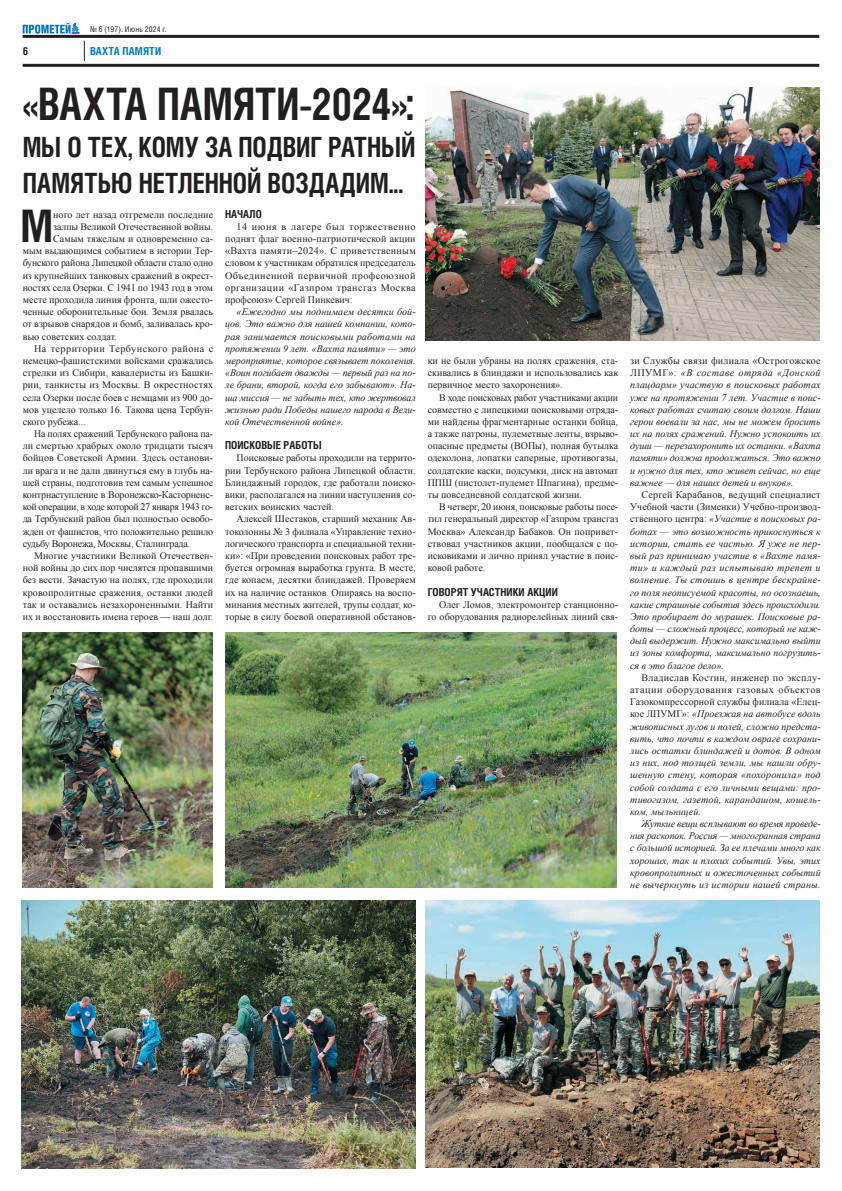
<style>
.page{position:relative;width:842px;height:1191px;background:#fff}
.page>*{position:absolute;margin:0;border:0;box-sizing:border-box;transform-origin:0 0}
.t1{font:700 44.8px "Helios Cond";color:#231f20;scale:.92 1}
.t2{font:700 44.8px "Helios Cond";color:#231f20}
.t3{font:700 27.9px/36.5px "Helios Cond";letter-spacing:-.005em;color:#231f20;scale:.92 1}
.t4{font:700 11px "Helios Cond";color:#231f20}
.t5{font:700 11px "Helios Cond";letter-spacing:.015em;color:#0079c2}
.t6{font:10px/12.2px "Times New Roman";color:#231f20;text-align:justify}
.t7{font:italic 10px/12.2px "Times New Roman";color:#231f20;text-align:justify}
.t8{font:10px "Times New Roman";letter-spacing:-.02em;color:#231f20}
.t9{font:10px "Times New Roman";letter-spacing:-.025em;color:#231f20}
.t10{font:10px "Times New Roman";letter-spacing:.045em;color:#231f20}
.t11{font:8px "Helios Cond";letter-spacing:.02em;color:#231f20}
.s1{font-style:normal}
</style>
<div class="page">
<svg style="left:23px;top:23px;width:57px;height:11px"></svg>
<svg style="left:84px;top:41px;width:1px;height:20px"></svg>
<hr style="left:23px;top:64px;width:796px;height:3px;background:#231f20">
<hr style="left:23px;top:35px;width:796px;height:3px;background:#231f20">
<img style="left:21px;top:900px;width:394px;height:268px">
<img style="left:425px;top:88px;width:394px;height:252px">
<img style="left:225px;top:632px;width:392px;height:255px">
<img style="left:23px;top:632px;width:190px;height:255px">
<img style="left:425px;top:900px;width:394px;height:268px">
<p class="t11" style="left:90px;top:24px;width:78px">№ 6 (197). Июнь 2024 г.</p>
<p class="t4" style="left:23px;top:44px;width:7px">6</p>
<p class="t5" style="left:90px;top:44px;width:73px">ВАХТА ПАМЯТИ</p>
<h1 class="t1" style="left:23px;top:77px;width:427px">«ВАХТА ПАМЯТИ-2024»:</h1>
<h2 class="t3" style="left:23px;top:128px;width:428px">МЫ О ТЕХ, КОМУ ЗА ПОДВИГ РАТНЫЙ<br>ПАМЯТЬЮ НЕТЛЕННОЙ ВОЗДАДИМ...</h2>
<h1 class="t2" style="left:20px;top:199px;width:34px">М</h1>
<p class="t6" style="left:53px;top:208px;width:161px">ного лет назад отгремели последние</p>
<p class="t6" style="left:53px;top:220px;width:161px">залпы Великой Отечественной войны.</p>
<p class="t6" style="left:53px;top:232px;width:162px">Самым тяжелым и одновременно са-</p>
<p class="t6" style="left:23px;top:245px;width:192px">мым выдающимся событием в истории Тер-</p>
<p class="t6" style="left:23px;top:257px;width:192px">бунского района Липецкой области стало одно</p>
<p class="t6" style="left:23px;top:269px;width:192px">из крупнейших танковых сражений в окрест-</p>
<p class="t6" style="left:23px;top:281px;width:192px">ностях села Озерки. С 1941 по 1943 год в этом</p>
<p class="t6" style="left:23px;top:293px;width:192px">месте проходила линия фронта, шли ожесто-</p>
<p class="t6" style="left:23px;top:305px;width:192px">ченные оборонительные бои. Земля рвалась</p>
<p class="t6" style="left:23px;top:318px;width:192px">от взрывов снарядов и бомб, заливалась кро-</p>
<p class="t6" style="left:23px;top:330px;width:96px">вью советских солдат.</p>
<p class="t10" style="left:34px;top:342px;width:181px">На территории Тербунского района с</p>
<p class="t6" style="left:23px;top:354px;width:192px">немецко-фашистскими войсками сражались</p>
<p class="t6" style="left:23px;top:366px;width:192px">стрелки из Сибири, кавалеристы из Башки-</p>
<p class="t6" style="left:23px;top:379px;width:192px">рии, танкисты из Москвы. В окрестностях</p>
<p class="t6" style="left:23px;top:391px;width:192px">села Озерки после боев с немцами из 900 до-</p>
<p class="t6" style="left:23px;top:403px;width:192px">мов уцелело только 16. Такова цена Тербун-</p>
<p class="t6" style="left:23px;top:415px;width:65px">ского рубежа...</p>
<p class="t6" style="left:34px;top:427px;width:181px">На полях сражений Тербунского района па-</p>
<p class="t6" style="left:23px;top:439px;width:192px">ли смертью храбрых около тридцати тысяч</p>
<p class="t6" style="left:23px;top:452px;width:192px">бойцов Советской Армии. Здесь останови-</p>
<p class="t6" style="left:23px;top:464px;width:192px">ли врага и не дали двинуться ему в глубь на-</p>
<p class="t6" style="left:23px;top:476px;width:192px">шей страны, подготовив тем самым успешное</p>
<p class="t6" style="left:23px;top:488px;width:192px">контрнаступление в Воронежско-Касторненс-</p>
<p class="t9" style="left:23px;top:500px;width:192px">кой операции, в ходе которой 27 января 1943 го-</p>
<p class="t6" style="left:23px;top:513px;width:192px">да Тербунский район был полностью освобо-</p>
<p class="t8" style="left:23px;top:524px;width:192px">жден от фашистов, что положительно решило</p>
<p class="t8" style="left:23px;top:536px;width:169px">судьбу Воронежа, Москвы, Сталинграда.</p>
<p class="t6" style="left:34px;top:549px;width:181px">Многие участники Великой Отечествен-</p>
<p class="t6" style="left:23px;top:561px;width:192px">ной войны до сих пор числятся пропавшими</p>
<p class="t6" style="left:23px;top:573px;width:192px">без вести. Зачастую на полях, где проходили</p>
<p class="t6" style="left:23px;top:586px;width:192px">кровопролитные сражения, останки людей</p>
<p class="t6" style="left:23px;top:598px;width:192px">так и оставались незахороненными. Найти</p>
<p class="t6" style="left:23px;top:610px;width:192px">их и восстановить имена героев — наш долг.</p>
<p class="t4" style="left:225px;top:207px;width:38px">НАЧАЛО</p>
<p class="t6" style="left:225px;top:220px;width:192px;text-indent:11px">14 июня в лагере был торжественно поднят флаг военно-патриотической акции «Вахта памяти–2024». С приветственным словом к участникам обратился председатель Объединенной первичной профсоюзной организации «Газпром трансгаз Москва профсоюз» Сергей Пинкевич:</p>
<p class="t7" style="left:225px;top:305px;width:192px;text-indent:11px">«Ежегодно мы поднимаем десятки бой&shy;цов. Это важно для нашей компании, кото&shy;рая занимается поисковыми работами на протяжении 9 лет. «Вахта памяти» — это мероприятие, которое связывает поколения. «Воин погибает дважды — первый раз на по&shy;ле брани, второй, когда его забывают». На&shy;ша миссия — не забыть тех, кто жертвовал жизнью ради Победы нашего народа в Вели&shy;кой Отечественной войне».</p>
<p class="t4" style="left:225px;top:439px;width:98px">ПОИСКОВЫЕ РАБОТЫ</p>
<p class="t6" style="left:225px;top:452px;width:192px;text-indent:11px">Поисковые работы проходили на террито&shy;рии Тербунского района Липецкой области.<br>Блиндажный городок, где работали поиско&shy;вики, располагался на линии наступления со&shy;ветских воинских частей.</p>
<p class="t6" style="left:225px;top:513px;width:192px;text-indent:11px">Алексей Шестаков, старший механик Ав&shy;токолонны № 3 филиала «Управление техно&shy;логического транспорта и специальной техни&shy;ки»: «При проведении поисковых работ тре&shy;буется огромная выработка грунта. В месте, где копаем, десятки блиндажей. Проверяем их на наличие останков. Опираясь на воспо&shy;минания местных жителей, трупы солдат, ко&shy;торые в силу боевой оперативной обстанов-</p>
<p class="t6" style="left:428px;top:354px;width:192px">ки не были убраны на полях сражения, ста&shy;скивались в блиндажи и использовались как первичное место захоронения».</p>
<p class="t6" style="left:428px;top:391px;width:192px;text-indent:11px">В ходе поисковых работ участниками акции совместно с липецкими поисковыми отряда&shy;ми найдены фрагментарные останки бойца, а также патроны, пулеметные ленты, взрыво&shy;опасные предметы (ВОПы), полная бутылка одеколона, лопатки саперные, противогазы, солдатские каски, подсумки, диск на автомат ППШ (пистолет-пулемет Шпагина), предме&shy;ты повседневной солдатской жизни.</p>
<p class="t6" style="left:428px;top:500px;width:192px;text-indent:11px">В четверг, 20 июня, поисковые работы посе&shy;тил генеральный директор «Газпром трансгаз Москва» Александр Бабаков. Он попривет&shy;ствовал участников акции, пообщался с по&shy;исковиками и лично принял участие в поис&shy;ковой работе.</p>
<p class="t4" style="left:428px;top:585px;width:132px">ГОВОРЯТ УЧАСТНИКИ АКЦИИ</p>
<p class="t6" style="left:428px;top:598px;width:192px;text-align:right">Олег Ломов, электромонтер станционно&shy;го оборудования радиорелейных линий свя-</p>
<p class="t7" style="left:630px;top:354px;width:192px"><span class="s1">зи Службы связи филиала «Острогожское ЛПУМГ»:</span> «В составе отряда «Донской плацдарм» участвую в поисковых работах уже на протяжении 7 лет. Участие в поис&shy;ковых работах считаю своим долгом. Наши герои воевали за нас, мы не можем бросить их на полях сражений. Нужно успокоить их души — перезахоронить их останки. «Вахта памяти» должна продолжаться. Это важно и нужно для тех, кто живет сейчас, но еще важнее — для наших детей и внуков».</p>
<p class="t7" style="left:630px;top:488px;width:192px;text-indent:11px"><span class="s1">Сергей Карабанов, ведущий специалист Учебной части (Зименки) Учебно-производ&shy;ственного центра:</span> «Участие в поисковых ра&shy;ботах — это возможность прикоснуться к истории, стать ее частью. Я уже не пер&shy;вый раз принимаю участие в «Вахте памя&shy;ти» и каждый раз испытываю трепет и волнение. Ты стоишь в центре бескрайне&shy;го поля неописуемой красоты, но осознаешь, какие страшные события здесь происходили.<br>Это пробирает до мурашек. Поисковые ра&shy;боты — сложный процесс, который не каж&shy;дый выдержит. Нужно максимально выйти из зоны комфорта, максимально погрузить&shy;ся в это благое дело».</p>
<p class="t7" style="left:630px;top:671px;width:192px;text-indent:11px"><span class="s1">Владислав Костин, инженер по эксплу&shy;атации оборудования газовых объектов Газокомпрессорной службы филиала «Елец&shy;кое ЛПУМГ»:</span> «Проезжая на автобусе вдоль живописных лугов и полей, сложно предста&shy;вить, что почти в каждом овраге сохрани&shy;лись остатки блиндажей и дотов. В одном из них, под толщей земли, мы нашли обру&shy;шенную стену, которая «похоронила» под собой солдата с его личными вещами: про&shy;тивогазом, газетой, карандашом, кошель&shy;ком, мыльницей.</p>
<p class="t7" style="left:630px;top:817px;width:192px;text-indent:11px">Жуткие вещи всплывают во время проведе&shy;ния раскопок. Россия — многогранная страна с большой историей. За ее плечами много как хороших, так и плохих событий. Увы, этих кровопролитных и ожесточенных событий не вычеркнуть из истории нашей страны.</p>
</div>
